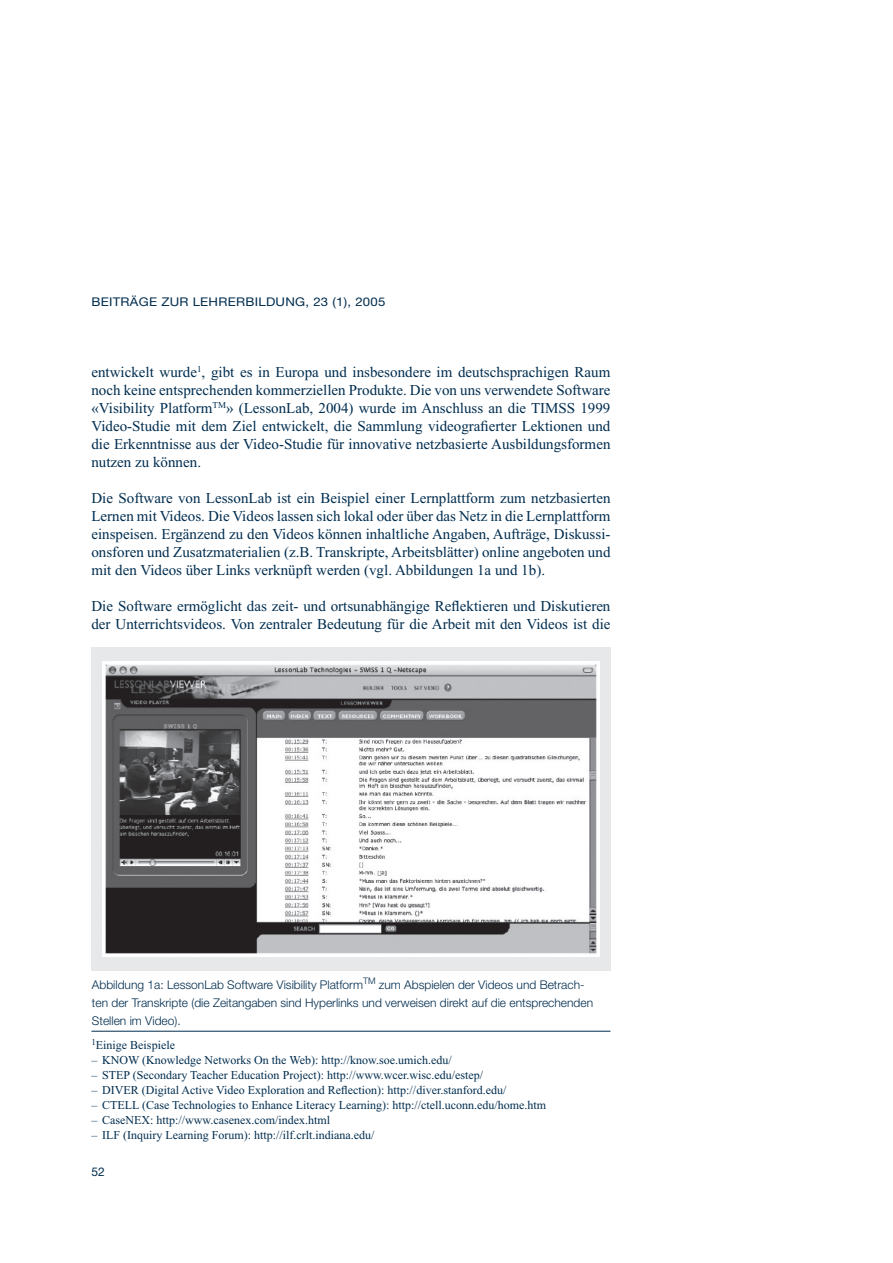
<style>
.page{position:relative;width:893px;height:1263px;background:#fff}
.page>*{position:absolute;margin:0;border:0;box-sizing:border-box;transform-origin:0 0}
.t1{font:15px/18px "Times New Roman E";color:#002d4f;text-align:justify}
.t2{font:12px "Times New Roman E";color:#002d4f}
.t3{font:300 12px/18px "Helvetica Neue";color:#002d4f}
.t4{font:12px "Helvetica Neue";letter-spacing:.02em;color:#002d4f;scale:1.1 1}
.t5{font:12px "Helvetica Neue";letter-spacing:.02em;color:#002d4f}
</style>
<div class="page">
<hr style="left:91px;top:1031px;width:519px;height:1px;background:#002d4f">
<div style="left:91px;top:647px;width:519px;height:324px;background:#e7e8e9"></div>
<img style="left:102px;top:661px;width:497px;height:295px">
<p class="t4" style="left:91px;top:298px;width:269px">BEITRÄGE ZUR LEHRERBILDUNG, 23 (1), 2005</p>
<p class="t1" style="left:91px;top:364px;width:520px">entwickelt wurde<sup>1</sup>, gibt es in Europa und insbesondere im deutschsprachigen Raum noch keine entsprechenden kommerziellen Produkte. Die von uns verwendete Software «Visibility Platform<sup>TM</sup>» (LessonLab, 2004) wurde im Anschluss an die TIMSS 1999<br>Video-Studie mit dem Ziel entwickelt, die Sammlung videografierter Lektionen und die Erkenntnisse aus der Video-Studie für innovative netzbasierte Ausbildungsformen nutzen zu können.</p>
<p class="t1" style="left:91px;top:490px;width:520px">Die Software von LessonLab ist ein Beispiel einer Lernplattform zum netzbasierten Lernen mit Videos. Die Videos lassen sich lokal oder über das Netz in die Lernplattform einspeisen. Ergänzend zu den Videos können inhaltliche Angaben, Aufträge, Diskussi&shy;onsforen und Zusatzmaterialien (z.B. Transkripte, Arbeitsblätter) online angeboten und mit den Videos über Links verknüpft werden (vgl. Abbildungen 1a und 1b).</p>
<p class="t1" style="left:91px;top:598px;width:520px">Die Software ermöglicht das zeit- und ortsunabhängige Reflektieren und Diskutieren der Unterrichtsvideos. Von zentraler Bedeutung für die Arbeit mit den Videos ist die</p>
<p class="t3" style="left:92px;top:976px;width:503px">Abbildung 1a: LessonLab Software Visibility Platform<sup>TM</sup> zum Abspielen der Videos und Betrach&shy;ten der Transkripte (die Zeitangaben sind Hyperlinks und verweisen direkt auf die entsprechenden<br>Stellen im Video).</p>
<p class="t2" style="left:91px;top:1041px;width:85px"><sup>1</sup>Einige Beispiele</p>
<p class="t2" style="left:91px;top:1056px;width:362px">– KNOW (Knowledge Networks On the Web): http://know.soe.umich.edu/</p>
<p class="t2" style="left:91px;top:1071px;width:393px">– STEP (Secondary Teacher Education Project): http://www.wcer.wisc.edu/estep/</p>
<p class="t2" style="left:91px;top:1086px;width:416px">– DIVER (Digital Active Video Exploration and Reflection): http://diver.stanford.edu/</p>
<p class="t2" style="left:91px;top:1101px;width:456px">– CTELL (Case Technologies to Enhance Literacy Learning): http://ctell.uconn.edu/home.htm</p>
<p class="t2" style="left:91px;top:1116px;width:240px">– CaseNEX: http://www.casenex.com/index.html</p>
<p class="t2" style="left:91px;top:1131px;width:284px">– ILF (Inquiry Learning Forum): http://ilf.crlt.indiana.edu/</p>
<p class="t5" style="left:91px;top:1167px;width:15px">52</p>
</div>
